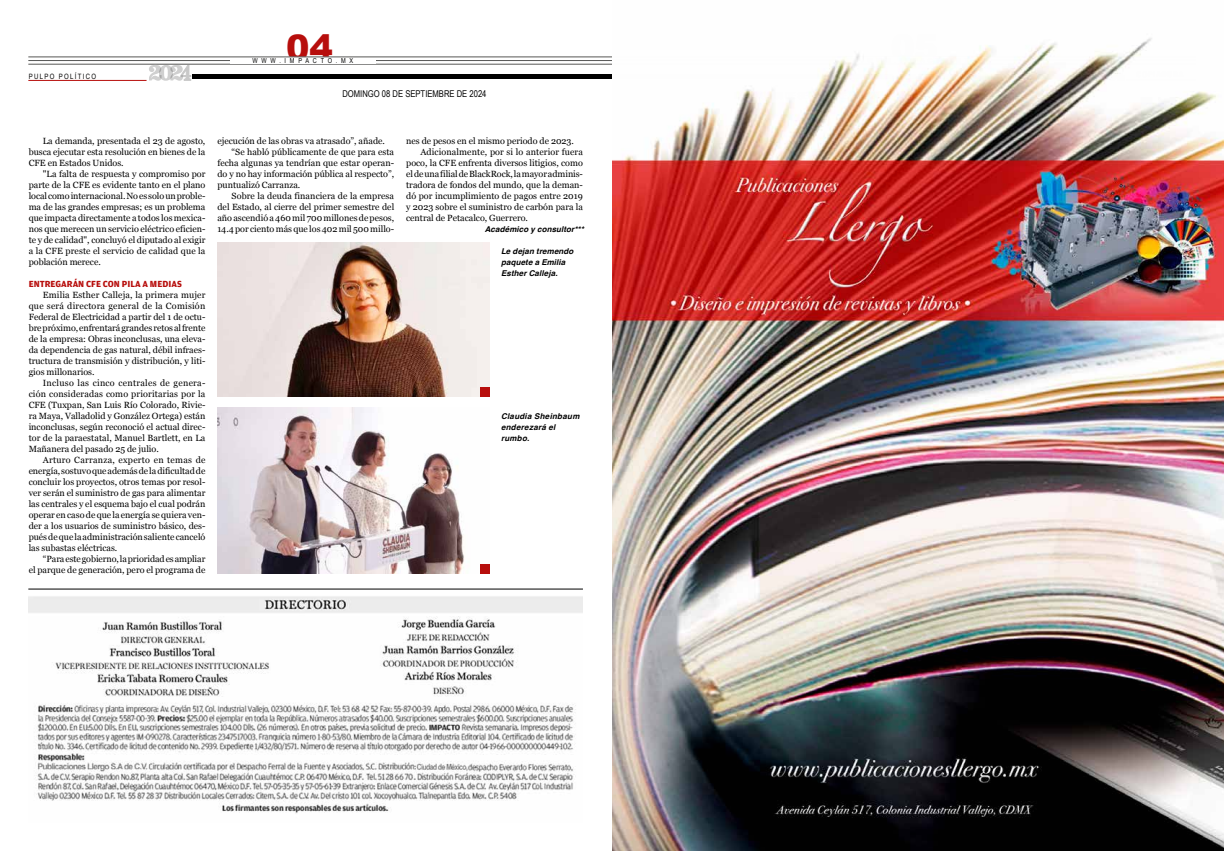
<style>
.page{position:relative;width:1224px;height:851px;background:#fff}
.page>*{position:absolute;margin:0;border:0;box-sizing:border-box;transform-origin:0 0}
.t1{font:900 35.1px "Arial";color:#b70e0c}
.t2{font:700 9.4px "Amplitude";color:#b70e0c}
.t3{font:9.3px "Arial Narrow";color:#000}
.t4{font:9px/11px "Georgia";color:#000;text-align:justify}
.t5{font:italic 700 8px/11px "Helvetica";letter-spacing:.015em;color:#000}
.t6{font:italic 700 8px/11px "Helvetica";letter-spacing:.035em;color:#000}
.t7{font:7.3px "Arial Narrow";letter-spacing:.18em;color:#000}
.t8{font:6.8px "Arial Narrow";letter-spacing:.55em;color:#000}
</style>
<div class="page">
<hr style="left:28px;top:57px;width:584px;height:1px;background:#575756">
<hr style="left:28px;top:60px;width:584px;height:1px;background:#575756">
<hr style="left:28px;top:64px;width:584px;height:1px;background:#575756">
<div style="left:230px;top:58px;width:146px;height:5px;background:#fff"></div>
<hr style="left:28px;top:80px;width:119px;height:1px;background:#b70e0c">
<svg style="left:149px;top:64px;width:43px;height:17px"></svg>
<div style="left:192px;top:74px;width:420px;height:5px;background:#000"></div>
<img style="left:217px;top:243px;width:272px;height:154px">
<img style="left:217px;top:408px;width:247px;height:165px">
<div style="left:480px;top:388px;width:9px;height:9px;background:#b70e0c"></div>
<div style="left:480px;top:564px;width:9px;height:9px;background:#b70e0c"></div>
<img style="left:28px;top:596px;width:555px;height:218px">
<hr style="left:28px;top:588px;width:555px;height:1px;background:#000">
<img style="left:612px;top:38px;width:612px;height:812px">
<p class="t7" style="left:29px;top:71px;width:69px">PULPO POLÍTICO</p>
<h1 class="t1" style="left:286px;top:22px;width:48px">04</h1>
<p class="t8" style="left:253px;top:55px;width:102px">WWW.IMPACTO.MX</p>
<p class="t3" style="left:342px;top:87px;width:146px">DOMINGO 08 DE SEPTIEMBRE DE 2024</p>
<p class="t4" style="left:29px;top:135px;width:178px;text-indent:14px">La demanda, presentada el 23 de agosto, busca ejecutar esta resolución en bienes de la CFE en Estados Unidos.</p>
<p class="t4" style="left:29px;top:168px;width:178px;text-indent:14px">"La falta de respuesta y compromiso por parte de la CFE es evidente tanto en el plano local como internacional. No es solo un proble&shy;ma de las grandes empresas; es un problema que impacta directamente a todos los mexica&shy;nos que merecen un servicio eléctrico eficien&shy;te y de calidad", concluyó el diputado al exigir a la CFE preste el servicio de calidad que la población merece.</p>
<p class="t2" style="left:29px;top:278px;width:155px">ENTREGARÁN CFE CON PILA A MEDIAS</p>
<p class="t4" style="left:29px;top:289px;width:178px;text-indent:14px">Emilia Esther Calleja, la primera mujer que será directora general de la Comisión Federal de Electricidad a partir del 1 de octu&shy;bre próximo, enfrentará grandes retos al frente de la empresa: Obras inconclusas, una eleva&shy;da dependencia de gas natural, débil infraes&shy;tructura de transmisión y distribución, y liti&shy;gios millonarios.</p>
<p class="t4" style="left:29px;top:377px;width:178px;text-indent:14px">Incluso las cinco centrales de genera&shy;ción consideradas como prioritarias por la CFE (Tuxpan, San Luis Río Colorado, Rivie&shy;ra Maya, Valladolid y González Ortega) están inconclusas, según reconoció el actual direc&shy;tor de la paraestatal, Manuel Bartlett, en La Mañanera del pasado 25 de julio.</p>
<p class="t4" style="left:29px;top:454px;width:178px;text-indent:14px">Arturo Carranza, experto en temas de energía, sostuvo que además de la dificultad de concluir los proyectos, otros temas por resol&shy;ver serán el suministro de gas para alimentar las centrales y el esquema bajo el cual podrán operar en caso de que la energía se quiera ven&shy;der a los usuarios de suministro básico, des&shy;pués de que la administración saliente canceló las subastas eléctricas.</p>
<p class="t4" style="left:29px;top:553px;width:178px;text-align:right">“Para este gobierno, la prioridad es ampliar<br>el parque de generación, pero el programa de</p>
<p class="t4" style="left:217px;top:135px;width:169px">ejecución de las obras va atrasado”, añade.</p>
<p class="t4" style="left:232px;top:146px;width:164px">“Se habló públicamente de que para esta</p>
<p class="t4" style="left:217px;top:157px;width:178px">fecha algunas ya tendrían que estar operan-</p>
<p class="t4" style="left:217px;top:168px;width:178px">do y no hay información pública al respecto”,</p>
<p class="t4" style="left:217px;top:179px;width:84px">puntualizó Carranza.</p>
<p class="t4" style="left:232px;top:190px;width:164px">Sobre la deuda financiera de la empresa</p>
<p class="t4" style="left:217px;top:201px;width:178px">del Estado, al cierre del primer semestre del</p>
<p class="t4" style="left:217px;top:212px;width:178px">año ascendió a 460 mil 700 millones de pesos,</p>
<p class="t4" style="left:217px;top:223px;width:178px">14.4 por ciento más que los 402 mil 500 millo-</p>
<p class="t4" style="left:406px;top:135px;width:169px">nes de pesos en el mismo periodo de 2023.</p>
<p class="t4" style="left:420px;top:146px;width:164px">Adicionalmente, por si lo anterior fuera</p>
<p class="t4" style="left:406px;top:157px;width:178px">poco, la CFE enfrenta diversos litigios, como</p>
<p class="t4" style="left:406px;top:168px;width:178px">el de una filial de BlackRock, la mayor adminis-</p>
<p class="t4" style="left:406px;top:179px;width:178px">tradora de fondos del mundo, que la deman-</p>
<p class="t4" style="left:406px;top:190px;width:178px">dó por incumplimiento de pagos entre 2019</p>
<p class="t4" style="left:406px;top:201px;width:178px">y 2023 sobre el suministro de carbón para la</p>
<p class="t4" style="left:406px;top:212px;width:123px">central de Petacalco, Guerrero.</p>
<p class="t5" style="left:485px;top:224px;width:101px">Académico y consultor***</p>
<p class="t5" style="left:501px;top:246px;width:74px">Le dejan tremendo paquete a Emilia<br>Esther Calleja.</p>
<p class="t6" style="left:501px;top:411px;width:80px">Claudia Sheinbaum enderezará el rumbo.</p>
</div>
